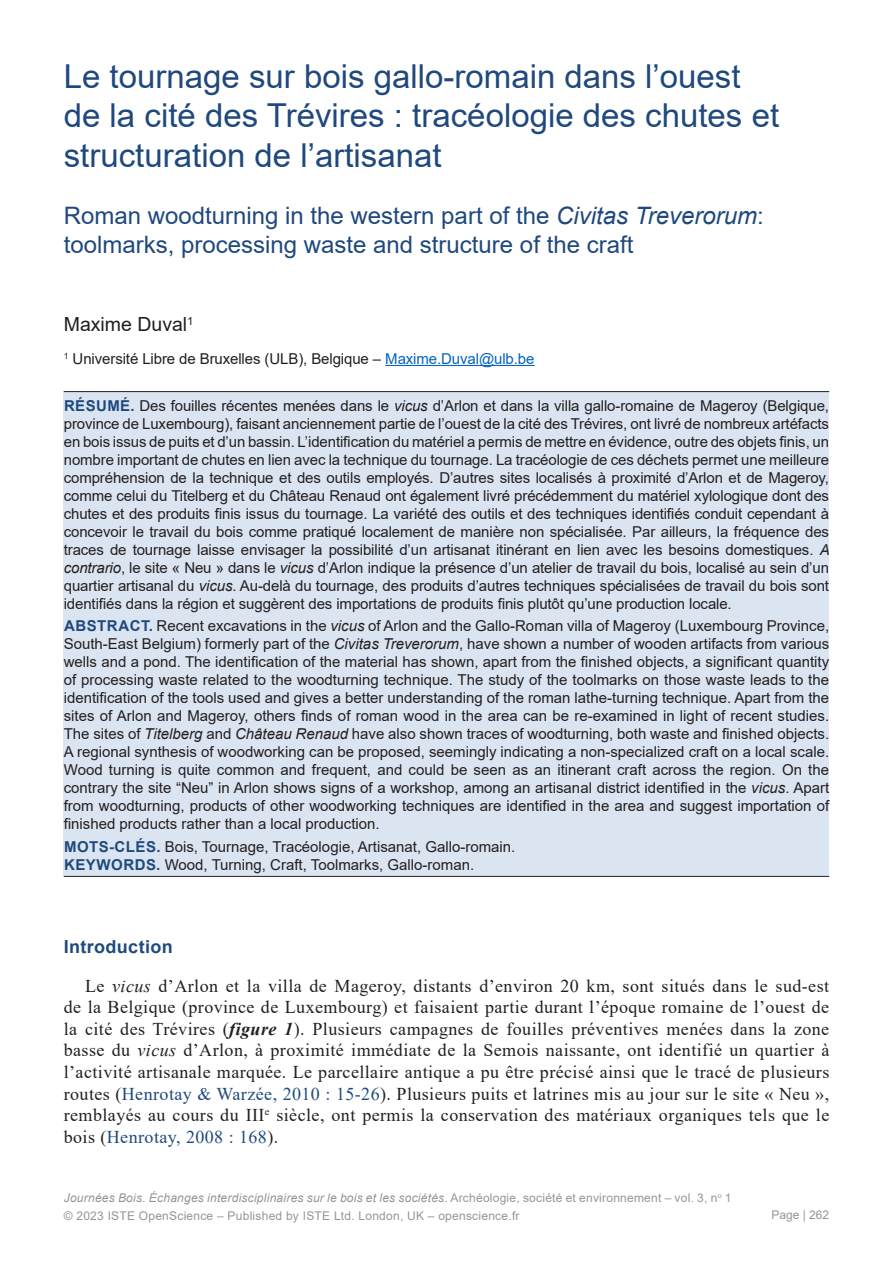
<style>
.page{position:relative;width:893px;height:1263px;background:#fff}
.page>*{position:absolute;margin:0;border:0;box-sizing:border-box;transform-origin:0 0}
.t1{font:33px/39.6px "Arial";color:#1f497d}
.t2{font:24px/28.8px "Arial";color:#1f497d}
.t3{font:19.5px "Arial";color:#231f20}
.Texte{font:18px/21.6px "Times New Roman";letter-spacing:.025em;color:#231f20;text-align:justify}
.Titre_1{font:700 18px "Arial";letter-spacing:.02em;color:#1f497d}
.t4{font:15px/18px "Arial";color:#231f20;text-align:justify}
.t5{font:12px/18.6px "Arial";letter-spacing:.02em;color:#939598}
.s1{font-style:italic}
.s2{color:#0563c1}
.s3{font-weight:700;color:#1f497d}
.s4{font-weight:700;font-style:italic}
.s5{color:#1f497d}
</style>
<div class="page">
<hr style="left:385px;top:365px;width:149px;height:1px;background:#0563c1">
<div style="left:64px;top:392px;width:765px;height:484px;background:#dbe5f1"></div>
<hr style="left:64px;top:391px;width:765px;height:1px;background:#231f20">
<hr style="left:64px;top:876px;width:765px;height:1px;background:#231f20">
<h1 class="t1" style="left:64px;top:56px;width:717px">Le tournage sur bois gallo-romain dans l’ouest de la cité des Trévires : tracéologie des chutes et structuration de l’artisanat</h1>
<h2 class="t2" style="left:64px;top:201px;width:701px">Roman woodturning in the western part of the <span class="s1">Civitas Treverorum</span>: toolmarks, processing waste and structure of the craft</h2>
<h3 class="t3" style="left:64px;top:311px;width:131px">Maxime Duval<sup>1</sup></h3>
<p class="t4" style="left:64px;top:349px;width:472px"><sup>1</sup> Université Libre de Bruxelles (ULB), Belgique – <span class="s2">Maxime.Duval@ulb.be</span></p>
<p class="t4" style="left:64px;top:397px;width:767px"><span class="s3">RÉSUMÉ.</span> Des fouilles récentes menées dans le <span class="s1">vicus</span> d’Arlon et dans la villa gallo-romaine de Mageroy (Belgique, province de Luxembourg), faisant anciennement partie de l’ouest de la cité des Trévires, ont livré de nombreux artéfacts en bois issus de puits et d’un bassin. L’identification du matériel a permis de mettre en évidence, outre des objets finis, un nombre important de chutes en lien avec la technique du tournage. La tracéologie de ces déchets permet une meilleure compréhension de la technique et des outils employés. D’autres sites localisés à proximité d’Arlon et de Mageroy, comme celui du Titelberg et du Château Renaud ont également livré précédemment du matériel xylologique dont des chutes et des produits finis issus du tournage. La variété des outils et des techniques identifiés conduit cependant à concevoir le travail du bois comme pratiqué localement de manière non spécialisée. Par ailleurs, la fréquence des traces de tournage laisse envisager la possibilité d’un artisanat itinérant en lien avec les besoins domestiques. <span class="s1">A contrario</span>, le site « Neu » dans le <span class="s1">vicus</span> d’Arlon indique la présence d’un atelier de travail du bois, localisé au sein d’un quartier artisanal du <span class="s1">vicus</span>. Au-delà du tournage, des produits d’autres techniques spécialisées de travail du bois sont identifiés dans la région et suggèrent des importations de produits finis plutôt qu’une production locale.</p>
<p class="t4" style="left:64px;top:617px;width:767px"><span class="s3">ABSTRACT.</span> Recent excavations in the <span class="s1">vicus</span> of Arlon and the Gallo-Roman villa of Mageroy (Luxembourg Province, South-East Belgium) formerly part of the <span class="s1">Civitas Treverorum</span>, have shown a number of wooden artifacts from various wells and a pond. The identification of the material has shown, apart from the finished objects, a significant quantity of processing waste related to the woodturning technique. The study of the toolmarks on those waste leads to the identification of the tools used and gives a better understanding of the roman lathe-turning technique. Apart from the sites of Arlon and Mageroy, others finds of roman wood in the area can be re-examined in light of recent studies.<br>The sites of <span class="s1">Titelberg</span> and <span class="s1">Château Renaud</span> have also shown traces of woodturning, both waste and finished objects.<br>A regional synthesis of woodworking can be proposed, seemingly indicating a non-specialized craft on a local scale.<br>Wood turning is quite common and frequent, and could be seen as an itinerant craft across the region. On the contrary the site “Neu” in Arlon shows signs of a workshop, among an artisanal district identified in the <span class="s1">vicus</span>. Apart from woodturning, products of other woodworking techniques are identified in the area and suggest importation of finished products rather than a local production.</p>
<p class="t4" style="left:64px;top:837px;width:453px"><span class="s3">MOTS-CLÉS.</span> Bois, Tournage, Tracéologie, Artisanat, Gallo-romain.<br><span class="s3">KEYWORDS.</span> Wood, Turning, Craft, Toolmarks, Gallo-roman.</p>
<p class="Titre_1" style="left:64px;top:934px;width:110px">Introduction</p>
<p class="Texte" style="left:64px;top:974px;width:767px;text-indent:21px">Le <span class="s1">vicus</span> d’Arlon et la villa de Mageroy, distants d’environ 20 km, sont situés dans le sud-est de la Belgique (province de Luxembourg) et faisaient partie durant l’époque romaine de l’ouest de la cité des Trévires (<span class="s4">figure 1</span>). Plusieurs campagnes de fouilles préventives menées dans la zone basse du <span class="s1">vicus</span> d’Arlon, à proximité immédiate de la Semois naissante, ont identifié un quartier à l’activité artisanale marquée. Le parcellaire antique a pu être précisé ainsi que le tracé de plusieurs routes (<span class="s5">Henrotay &amp; Warzée, 2010 : 15-26</span>). Plusieurs puits et latrines mis au jour sur le site « Neu », remblayés au cours du III<sup>e</sup> siècle, ont permis la conservation des matériaux organiques tels que le bois (<span class="s5">Henrotay, 2008 : 168</span>).</p>
<p class="t5" style="left:64px;top:1188px;width:669px"><span class="s1">Journées Bois. Échanges interdisciplinaires sur le bois et les sociétés</span>. Archéologie, société et environnement – vol. 3, n<sup>o</sup> 1 © 2023 ISTE OpenScience – Published by ISTE Ltd. London, UK – openscience.fr</p>
<p class="t5" style="left:771px;top:1205px;width:59px">Page | 262</p>
</div>
